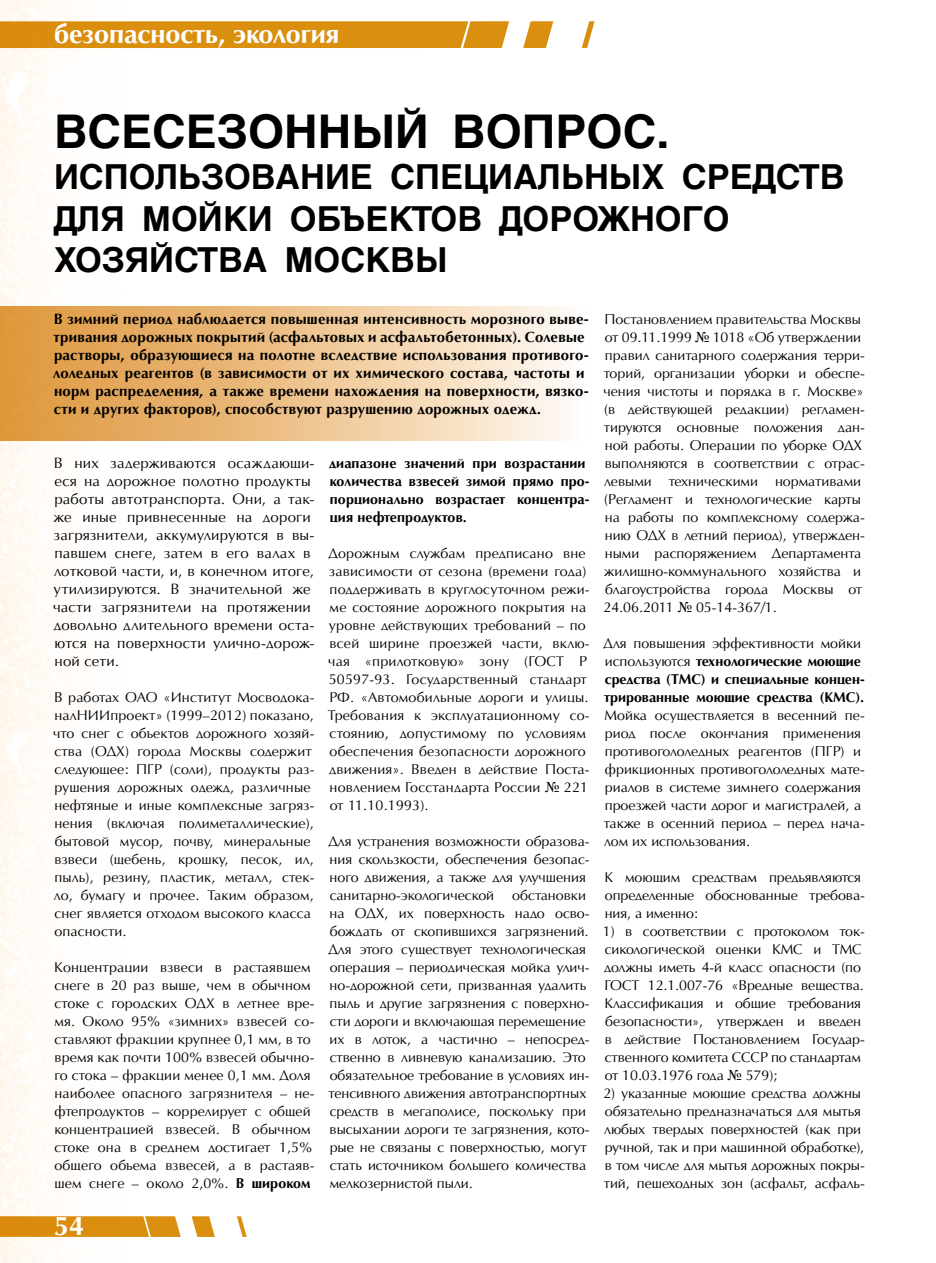
<style>
.page{position:relative;width:936px;height:1263px;background:#fff}
.page>*{position:absolute;margin:0;border:0;box-sizing:border-box;transform-origin:0 0}
.t1{font:700 46.5px "AG Helvetica";color:#000}
.t2{font:700 34.5px/41.4px "AG Helvetica";color:#000}
.t3{font:700 27px "AG Opus High Resolution";color:#fff}
.t4{font:700 15px/18px "AG Opus High Resolution";letter-spacing:.015em;color:#000}
.t5{font:15px/18px "AG Opus High Resolution";letter-spacing:.01em;color:#000}
.t6{font:14.25px/18px "AG Opus High Resolution";color:#000}
.t7{font:700 14.25px/18px "AG Opus High Resolution";letter-spacing:.01em;color:#000}
.s1{font-weight:700}
.s2{font-family:"Times New Roman";font-size:15px}
.s3{font-weight:400}
</style>
<div class="page">
<img style="left:0;top:0;width:140px;height:1263px">
<svg style="left:0;top:21px;width:594px;height:27px;background:#de9b2a"></svg>
<svg style="left:0;top:1216px;width:247px;height:21px"></svg>
<div style="left:0;top:306px;width:586px;height:134px;background:linear-gradient(to right,#dd9232,#fef8f1)"></div>
<h3 class="t3" style="left:54px;top:18px;width:287px">безопасность, экология</h3>
<h1 class="t1" style="left:54px;top:105px;width:616px">Всесезонный вопрос.</h1>
<h2 class="t2" style="left:54px;top:157px;width:787px">Использование специальных средств для мойки объектов дорожного хозяйства Москвы</h2>
<p class="t4" style="left:53px;top:310px;width:537px">В зимний период наблюдается повышенная интенсивность морозного выве&shy;тривания дорожных покрытий (асфальтовых и асфальтобетонных). Солевые растворы, образующиеся на полотне вследствие использования противого&shy;лоледных реагентов (в зависимости от их химического состава, частоты и норм распределения, а также времени нахождения на поверхности, вязко&shy;сти и других факторов), способствуют разрушению дорожных одежд.</p>
<p class="t5" style="left:53px;top:454px;width:263px">В них задерживаются осаждающи&shy;еся на дорожное полотно продукты работы автотранспорта. Они, а так&shy;же иные привнесенные на дороги загрязнители, аккумулируются в вы&shy;павшем снеге, затем в его валах в лотковой части, и, в конечном итоге, утилизируются. В значительной же части загрязнители на протяжении довольно длительного времени оста&shy;ются на поверхности улично-дорож&shy;ной сети.</p>
<p class="t6" style="left:53px;top:688px;width:263px">В работах ОАО «Институт Мосводока&shy;налНИИпроект» (1999–2012) показано, что снег с объектов дорожного хозяй&shy;ства (ОДХ) города Москвы содержит следующее: ПГР (соли), продукты раз&shy;рушения дорожных одежд, различные нефтяные и иные комплексные загряз&shy;нения (включая полиметаллические), бытовой мусор, почву, минеральные взвеси (щебень, крошку, песок, ил, пыль), резину, пластик, металл, стек&shy;ло, бумагу и прочее. Таким образом, снег является отходом высокого класса опасности.</p>
<p class="t6" style="left:54px;top:958px;width:262px">Концентрации взвеси в растаявшем снеге в 20 раз выше, чем в обычном стоке с городских ОДХ в летнее вре&shy;мя. Около 95% «зимних» взвесей со&shy;ставляют фракции крупнее 0,1 мм, в то время как почти 100% взвесей обычно&shy;го стока – фракции менее 0,1 мм. Доля наиболее опасного загрязнителя – не&shy;фтепродуктов – коррелирует с общей концентрацией взвесей. В обычном стоке она в среднем достигает 1,5% общего объема взвесей, а в растаяв&shy;шем снеге – около 2,0%. <span class="s1">В широком</span></p>
<h3 class="t3" style="left:54px;top:1210px;width:32px">54</h3>
<p class="t7" style="left:329px;top:454px;width:262px">диапазоне значений при возрастании количества взвесей зимой прямо про&shy;порционально возрастает концентра&shy;ция нефтепродуктов.</p>
<p class="t6" style="left:327px;top:544px;width:263px">Дорожным службам предписано вне зависимости от сезона (времени года) поддерживать в круглосуточном режи&shy;ме состояние дорожного покрытия на уровне действующих требований – по всей ширине проезжей части, вклю&shy;чая «прилотковую» зону (ГОСТ Р 50597-93. Государственный стандарт РФ. «Автомобильные дороги и улицы.<br>Требования к эксплуатационному со&shy;стоянию, допустимому по условиям обеспечения безопасности дорожного движения». Введен в действие Поста&shy;новлением Госстандарта России <span class="s2">№</span> 221 от 11.10.1993).</p>
<p class="t6" style="left:328px;top:832px;width:263px">Для устранения возможности образова&shy;ния скользкости, обеспечения безопас&shy;ного движения, а также для улучшения санитарно-экологической</p>
<p class="t6" style="left:328px;top:886px;width:263px;text-indent:184px">обстановки на ОДХ, их поверхность надо осво&shy;бождать от скопившихся загрязнений.<br>Для этого существует технологическая операция – периодическая мойка улич&shy;но-дорожной сети, призванная удалить пыль и другие загрязнения с поверхно&shy;сти дороги и включающая перемещение их в лоток, а частично – непосред&shy;ственно в ливневую канализацию. Это обязательное требование в условиях ин&shy;тенсивного движения автотранспортных средств в мегаполисе, поскольку при высыхании дороги те загрязнения, кото&shy;рые не связаны с поверхностью, могут стать источником большего количества мелкозернистой пыли.</p>
<p class="t6" style="left:603px;top:310px;width:263px">Постановлением правительства Москвы от 09.11.1999 <span class="s2">№</span> 1018 «Об утверждении правил санитарного содержания терри&shy;торий, организации уборки и обеспе&shy;чения чистоты и порядка в г. Москве» (в действующей редакции) регламен&shy;тируются основные положения дан&shy;ной работы. Операции по уборке ОДХ выполняются в соответствии с отрас&shy;левыми техническими нормативами (Регламент и технологические карты на работы по комплексному содержа&shy;нию ОДХ в летний период), утвержден&shy;ными распоряжением Департамента жилищно-коммунального хозяйства и благоустройства города Москвы от 24.06.2011 <span class="s2">№</span> 05-14-367/1.</p>
<p class="t7" style="left:603px;top:634px;width:263px"><span class="s3">Для повышения эффективности мойки используются</span> технологические моющие средства (ТМС) и специальные концен&shy;трированные моющие средства (КМС).</p>
<p class="t6" style="left:603px;top:706px;width:262px">Мойка осуществляется в весенний пе&shy;риод после окончания применения противогололедных реагентов (ПГР) и фрикционных противогололедных мате&shy;риалов в системе зимнего содержания проезжей части дорог и магистралей, а также в осенний период – перед нача&shy;лом их использования.</p>
<p class="t6" style="left:604px;top:868px;width:262px">К моющим средствам предъявляются определенные обоснованные требова&shy;ния, а именно:</p>
<p class="t6" style="left:603px;top:922px;width:263px">1) в соответствии с протоколом ток&shy;сикологической оценки КМС и ТМС должны иметь 4-й класс опасности (по ГОСТ 12.1.007-76 «Вредные вещества.<br>Классификация и общие требования безопасности», утвержден и введен в действие Постановлением Государ&shy;ственного комитета СССР по стандартам от 10.03.1976 года <span class="s2">№</span> 579);</p>
<p class="t6" style="left:603px;top:1084px;width:263px">2) указанные моющие средства должны обязательно предназначаться для мытья любых твердых поверхностей (как при ручной, так и при машинной обработке), в том числе для мытья дорожных покры&shy;тий, пешеходных зон (асфальт, асфаль-</p>
</div>
